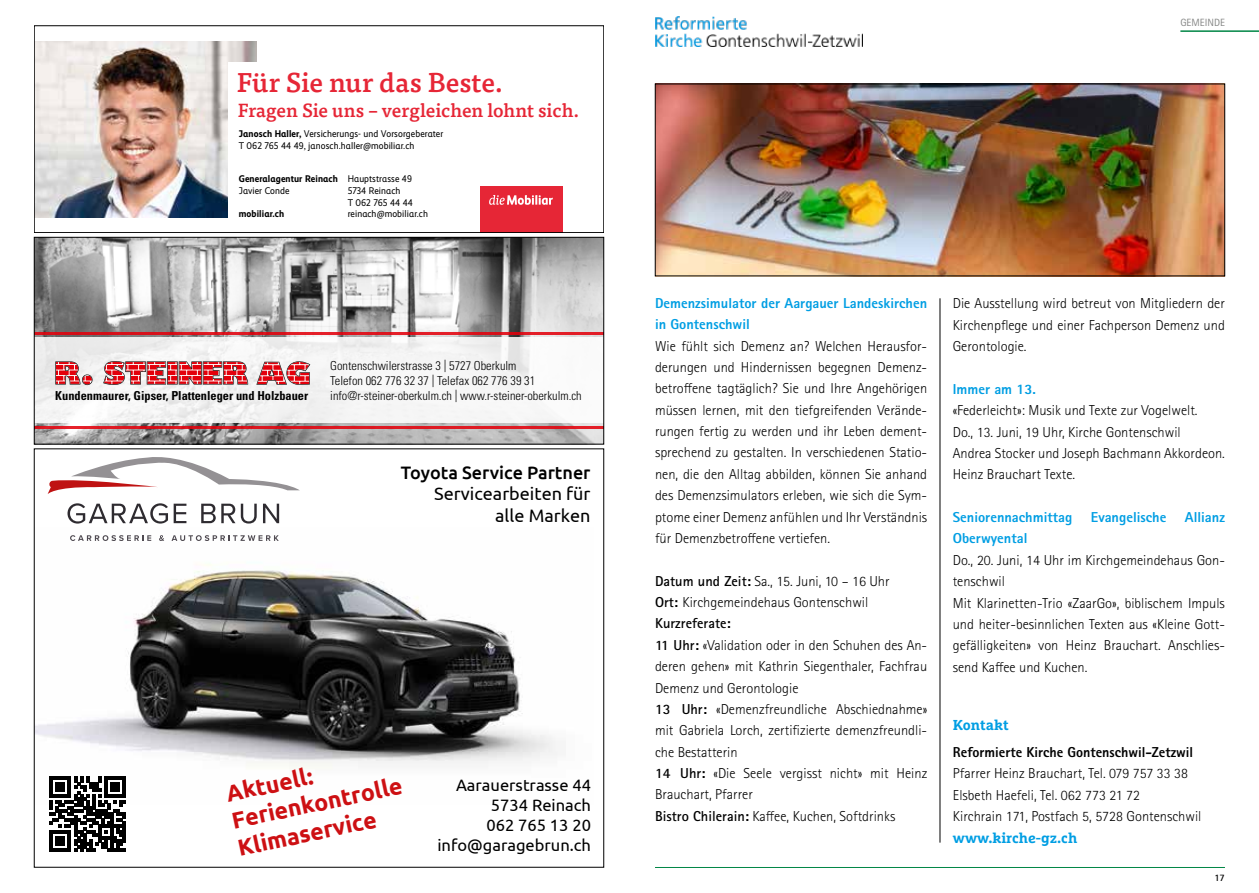
<style>
.page{position:relative;width:1259px;height:893px;background:#fff}
.page>*{position:absolute;margin:0;border:0;box-sizing:border-box;transform-origin:0 0}
.t1{font:500 27px "Tisa Pro";color:#e62636}
.t2{font:700 23.1px/27.8px "Ubuntu";color:#cd1013}
.t3{font:500 18.9px "Tisa Pro";letter-spacing:-.005em;color:#e62636}
.t4{font:18px/21.6px "Ubuntu";color:#000;text-align:right}
.t5{font:500 18px "Ubuntu";color:#000}
.t6{font:16.5px/19.8px "Ubuntu";color:#000;text-align:right}
.t7{font:300 14.4px/21.3px "Rotis Sans Serif Std";color:#000}
.t8{font:800 14.4px/21.3px "Rotis Sans Serif Std";color:#009ee3}
.t9{font:800 14.4px "Rotis Sans Serif Std";color:#000}
.t10{font:700 14.4px "Marselis Slab Pro";color:#009ee3}
.t11{font:300 condensed 12.3px/15.3px "Univers LT Std";color:#000}
.t12{font:700 condensed 12.3px "Univers LT Std";color:#000}
.t13{font:10.5px "Rotis Sans Serif Std";color:#868786}
.t14{font:700 9.9px "Rotis Sans Serif Std";color:#000}
.t15{font:9.75px/11.7px "Mobiliar Realist";letter-spacing:.01em;color:#000}
.t16{font:700 9.75px "Mobiliar Realist";letter-spacing:.01em;color:#000}
.s1{font-weight:700}
</style>
<div class="page">
<img style="left:36px;top:239px;width:566px;height:203px">
<div style="left:34px;top:338px;width:570px;height:85px;background:#f5f5f5"></div>
<hr style="left:34px;top:426px;width:570px;height:2px;background:#e3000b">
<hr style="left:34px;top:332px;width:570px;height:3px;background:#e3000b">
<svg style="left:55px;top:361px;width:193px;height:24px"></svg>
<svg style="left:256px;top:360px;width:54px;height:25px"></svg>
<div style="left:34px;top:237px;width:570px;height:207px;border:1px solid #000"></div>
<img style="left:36px;top:41px;width:220px;height:176px">
<div style="left:228px;top:111px;width:83px;height:113px;background:#fff"></div>
<div style="left:228px;top:62px;width:376px;height:97px;background:#fff"></div>
<div style="left:479px;top:186px;width:83px;height:47px;background:#e62636"></div>
<svg style="left:489px;top:195px;width:64px;height:10px"></svg>
<div style="left:34px;top:26px;width:570px;height:207px;border:1px solid #000"></div>
<img style="left:655px;top:16px;width:208px;height:31px">
<hr style="left:939px;top:298px;width:1px;height:545px;background:#000">
<img style="left:657px;top:86px;width:566px;height:188px">
<div style="left:655px;top:84px;width:570px;height:192px;border:1px solid #000"></div>
<hr style="left:1180px;top:30px;width:79px;height:2px;background:#008645">
<hr style="left:655px;top:867px;width:570px;height:1px;background:#008645">
<img style="left:36px;top:535px;width:522px;height:269px">
<svg style="left:50px;top:776px;width:75px;height:76px"></svg>
<svg style="left:70px;top:535px;width:81px;height:6px"></svg>
<svg style="left:159px;top:535px;width:5px;height:6px"></svg>
<svg style="left:171px;top:535px;width:108px;height:6px"></svg>
<svg style="left:67px;top:503px;width:101px;height:21px"></svg>
<svg style="left:174px;top:504px;width:12px;height:19px"></svg>
<svg style="left:201px;top:504px;width:34px;height:19px"></svg>
<svg style="left:241px;top:504px;width:16px;height:19px"></svg>
<svg style="left:263px;top:504px;width:16px;height:19px"></svg>
<svg style="left:48px;top:457px;width:252px;height:37px"></svg>
<h1 class="t1" style="left:237px;top:62px;width:268px">Für Sie nur das Beste.</h1>
<h3 class="t3" style="left:238px;top:95px;width:343px">Fragen Sie uns – vergleichen lohnt sich.</h3>
<p class="t15" style="left:239px;top:128px;width:206px"><span class="s1">Janosch Haller,</span> Versicherungs- und Vorsorgeberater<br>T 062 765 44 49, janosch.haller@mobiliar.ch</p>
<p class="t15" style="left:348px;top:173px;width:82px">Hauptstrasse 49<br>5734 Reinach<br>T 062 765 44 44 reinach@mobiliar.ch</p>
<p class="t16" style="left:239px;top:173px;width:101px">Generalagentur Reinach</p>
<p class="t15" style="left:239px;top:185px;width:52px">Javier Conde</p>
<p class="t16" style="left:239px;top:208px;width:47px">mobiliar.ch</p>
<p class="t11" style="left:330px;top:358px;width:206px">Gontenschwilerstrasse 3 | 5727 Oberkulm<br>Telefon 062 776 32 37 | Telefax 062 776 39 31</p>
<p class="t12" style="left:55px;top:388px;width:254px">Kundenmaurer, Gipser, Plattenleger und Holzbauer</p>
<p class="t11" style="left:330px;top:388px;width:253px">info@r-steiner-oberkulm.ch | www.r-steiner-oberkulm.ch</p>
<p class="t5" style="left:401px;top:461px;width:191px">Toyota Service Partner</p>
<p class="t4" style="left:434px;top:483px;width:158px">Servicearbeiten für alle Marken</p>
<h2 class="t2" style="left:223px;top:780px;width:175px;rotate:-12deg">Aktuell:<br>Ferienkontrolle<br>Klimaservice</h2>
<p class="t6" style="left:437px;top:775px;width:155px">Aarauerstrasse 44<br>5734 Reinach<br>062 765 13 20 info@garagebrun.ch</p>
<p class="t13" style="left:1180px;top:16px;width:46px">GEMEINDE</p>
<p class="t8" style="left:655px;top:292px;width:274px">Demenzsimulator der Aargauer Landeskirchen in Gontenschwil</p>
<p class="t7" style="left:655px;top:335px;width:274px;text-align:justify">Wie fühlt sich Demenz an? Welchen Herausfor&shy;derungen und Hindernissen begegnen Demenz&shy;betroffene tagtäglich? Sie und Ihre Angehörigen müssen lernen, mit den tiefgreifenden Verände&shy;rungen fertig zu werden und ihr Leben dement&shy;sprechend zu gestalten. In verschiedenen Statio&shy;nen, die den Alltag abbilden, können Sie anhand des Demenzsimulators erleben, wie sich die Sym&shy;ptome einer Demenz anfühlen und Ihr Verständnis für Demenzbetroffene vertiefen.</p>
<p class="t7" style="left:655px;top:570px;width:274px"><span class="s1">Datum und Zeit:</span> Sa., 15. Juni, 10 – 16 Uhr<br><span class="s1">Ort:</span> Kirchgemeindehaus Gontenschwil <span class="s1">Kurzreferate:<br>11 Uhr:</span> «Validation oder in den Schuhen des An&shy;deren gehen» mit Kathrin Siegenthaler, Fachfrau Demenz und Gerontologie<br><span class="s1">13 Uhr:</span> «Demenzfreundliche Abschiednahme» mit Gabriela Lorch, zertifizierte demenzfreundli&shy;che Bestatterin<br><span class="s1">14 Uhr:</span> «Die Seele vergisst nicht» mit Heinz Brauchart, Pfarrer<br><span class="s1">Bistro Chilerain:</span> Kaffee, Kuchen, Softdrinks</p>
<p class="t7" style="left:952px;top:293px;width:274px;text-align:justify">Die Ausstellung wird betreut von Mitgliedern der Kirchenpflege und einer Fachperson Demenz und Gerontologie.</p>
<p class="t8" style="left:952px;top:378px;width:85px">Immer am 13.</p>
<p class="t7" style="left:952px;top:400px;width:274px">«Federleicht»: Musik und Texte zur Vogelwelt.<br>Do., 13. Juni, 19 Uhr, Kirche Gontenschwil<br>Andrea Stocker und Joseph Bachmann Akkordeon.<br>Heinz Brauchart Texte.</p>
<p class="t8" style="left:952px;top:506px;width:121px">Seniorennachmittag</p>
<p class="t8" style="left:1091px;top:506px;width:77px">Evangelische</p>
<p class="t8" style="left:1185px;top:506px;width:41px">Allianz</p>
<p class="t8" style="left:952px;top:528px;width:76px">Oberwyental</p>
<p class="t7" style="left:952px;top:549px;width:274px">Do., 20. Juni, 14 Uhr im Kirchgemeindehaus Gon&shy;tenschwil<br>Mit Klarinetten-Trio «ZaarGo», biblischem Impuls und heiter-besinnlichen Texten aus «Kleine Gott&shy;gefälligkeiten» von Heinz Brauchart. Anschlies&shy;send Kaffee und Kuchen.</p>
<p class="t10" style="left:953px;top:716px;width:57px">Kontakt</p>
<p class="t9" style="left:953px;top:743px;width:242px">Reformierte Kirche Gontenschwil-Zetzwil</p>
<p class="t7" style="left:953px;top:763px;width:250px">Pfarrer Heinz Brauchart, Tel. 079 757 33 38<br>Elsbeth Haefeli, Tel. 062 773 21 72<br>Kirchrain 171, Postfach 5, 5728 Gontenschwil</p>
<p class="t10" style="left:953px;top:828px;width:126px">www.kirche-gz.ch</p>
<p class="t14" style="left:1214px;top:871px;width:12px">17</p>
</div>
